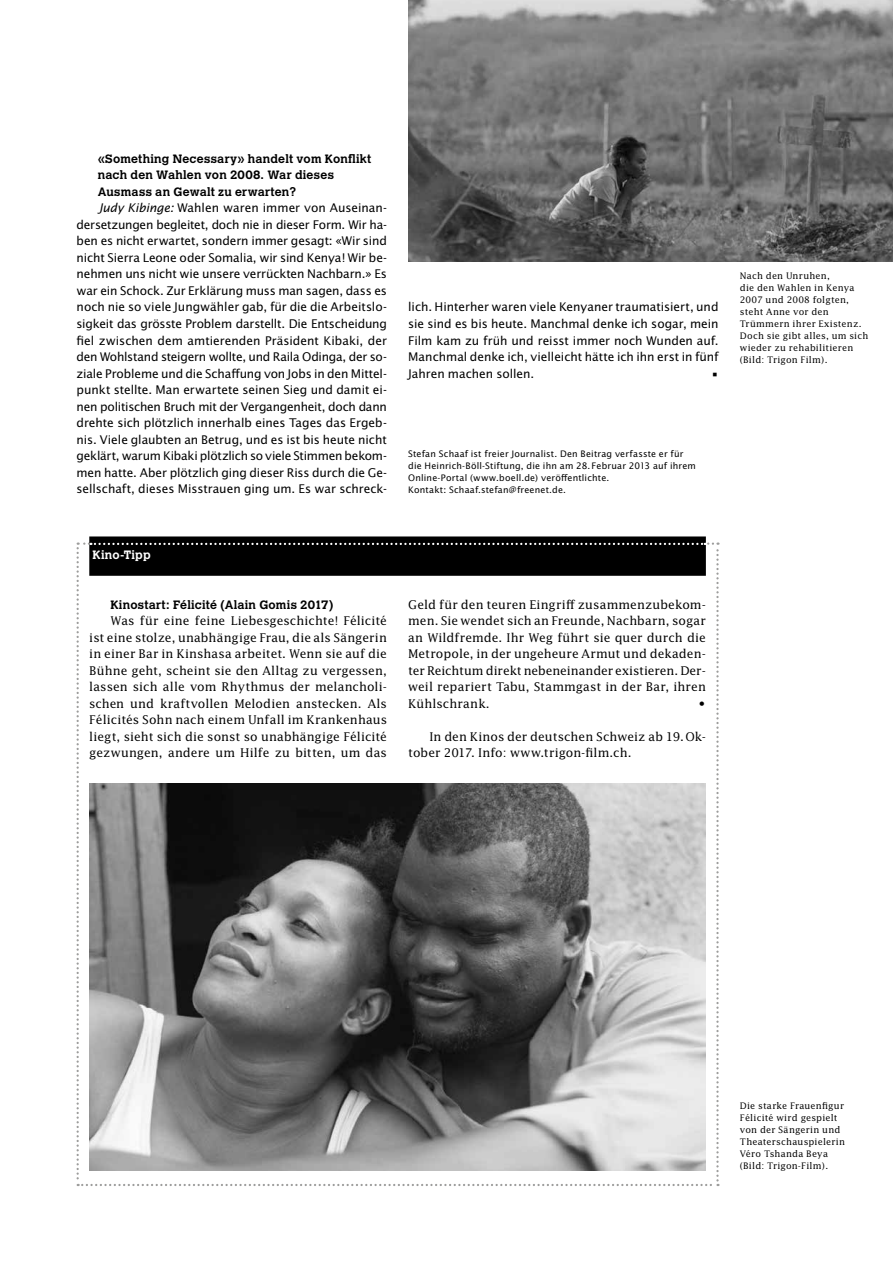
<style>
.page{position:relative;width:893px;height:1263px;background:#fff}
.page>*{position:absolute;margin:0;border:0;box-sizing:border-box;transform-origin:0 0}
.t1{font:12px/16.5px "Lucida Sans";letter-spacing:-.005em;color:#000;text-align:justify}
.t2{font:12px/16.5px "Lucida";letter-spacing:.005em;color:#000;text-align:justify}
.t3{font:700 12px/16.5px "Calvert";letter-spacing:.02em;color:#000}
.t4{font:700 12px "Calvert";letter-spacing:.02em;color:#fff}
.t5{font:9px/12px "Lucida";letter-spacing:.02em;color:#000}
.t6{font:9px/12px "Lucida Sans";letter-spacing:.015em;color:#000}
.s1{font-style:italic}
</style>
<div class="page">
<div style="left:89px;top:536px;width:617px;height:40px;background:#000"></div>
<svg style="left:77px;top:542px;width:642px;height:644px"></svg>
<img style="left:408px;top:0;width:485px;height:262px">
<p class="t3" style="left:98px;top:150px;width:275px">«Something Necessary» handelt vom Konflikt nach den Wahlen von 2008. War dieses<br>Ausmass an Gewalt zu erwarten?</p>
<p class="t1" style="left:77px;top:200px;width:312px;text-indent:21px"><span class="s1">Judy Kibinge:</span> Wahlen waren immer von Auseinan&shy;dersetzungen begleitet, doch nie in dieser Form. Wir ha&shy;ben es nicht erwartet, sondern immer gesagt: «Wir sind nicht Sierra Leone oder Somalia, wir sind Kenya! Wir be&shy;nehmen uns nicht wie unsere verrückten Nachbarn.» Es war ein Schock. Zur Erklärung muss man sagen, dass es noch nie so viele Jungwähler gab, für die die Arbeitslo&shy;sigkeit das grösste Problem darstellt. Die Entscheidung fiel zwischen dem amtierenden Präsident Kibaki, der den Wohlstand steigern wollte, und Raila Odinga, der so&shy;ziale Probleme und die Schaffung von Jobs in den Mittel&shy;punkt stellte. Man erwartete seinen Sieg und damit ei&shy;nen politischen Bruch mit der Vergangenheit, doch dann drehte sich plötzlich innerhalb eines Tages das Ergeb&shy;nis. Viele glaubten an Betrug, und es ist bis heute nicht geklärt, warum Kibaki plötzlich so viele Stimmen bekom&shy;men hatte. Aber plötzlich ging dieser Riss durch die Ge&shy;sellschaft, dieses Misstrauen ging um. Es war schreck-</p>
<p class="t1" style="left:408px;top:299px;width:312px">lich. Hinterher waren viele Kenyaner traumatisiert, und sie sind es bis heute. Manchmal denke ich sogar, mein Film kam zu früh und reisst immer noch Wunden auf.<br>Manchmal denke ich, vielleicht hätte ich ihn erst in fünf Jahren machen sollen.</p>
<p class="t1" style="left:711px;top:365px;width:9px">•</p>
<p class="t6" style="left:408px;top:447px;width:289px">Stefan Schaaf ist freier Journalist. Den Beitrag verfasste er für die Heinrich-Böll-Stiftung, die ihn am 28.Februar 2013 auf ihrem Online-Portal (www.boell.de) veröffentlichte.<br>Kontakt: Schaaf.stefan@freenet.de.</p>
<p class="t5" style="left:740px;top:270px;width:130px">Nach den Unruhen,<br>die den Wahlen in Kenya<br>2007 und 2008 folgten, steht Anne vor den<br>Trümmern ihrer Existenz.<br>Doch sie gibt alles, um sich wieder zu rehabilitieren (Bild: Trigon Film).</p>
<p class="t4" style="left:93px;top:547px;width:59px">Kino-Tipp</p>
<p class="t3" style="left:111px;top:596px;width:224px">Kinostart: Félicité (Alain Gomis 2017)</p>
<p class="t2" style="left:89px;top:612px;width:299px;text-indent:21px">Was für eine feine Liebesgeschichte! Félicité ist eine stolze, unabhängige Frau, die als Sängerin in einer Bar in Kinshasa arbeitet. Wenn sie auf die Bühne geht, scheint sie den Alltag zu vergessen, lassen sich alle vom Rhythmus der melancholi&shy;schen und kraftvollen Melodien anstecken. Als Félicités Sohn nach einem Unfall im Krankenhaus liegt, sieht sich die sonst so unabhängige Félicité gezwungen, andere um Hilfe zu bitten, um das</p>
<p class="t2" style="left:408px;top:596px;width:299px">Geld für den teuren Eingriff zusammenzubekom&shy;men. Sie wendet sich an Freunde, Nachbarn, sogar an Wildfremde. Ihr Weg führt sie quer durch die Metropole, in der ungeheure Armut und dekaden&shy;ter Reichtum direkt nebeneinander existieren. Der&shy;weil repariert Tabu, Stammgast in der Bar, ihren Kühlschrank.</p>
<p class="t2" style="left:698px;top:695px;width:9px">•</p>
<p class="t2" style="left:408px;top:728px;width:299px;text-indent:21px">In den Kinos der deutschen Schweiz ab 19.Ok&shy;tober 2017. Info: www.trigon-film.ch.</p>
<p class="t5" style="left:740px;top:1100px;width:107px">Die starke Frauenfigur<br>Félicité wird gespielt von der Sängerin und<br>Theaterschauspielerin<br>Véro Tshanda Beya (Bild: Trigon-Film).</p>
</div>
